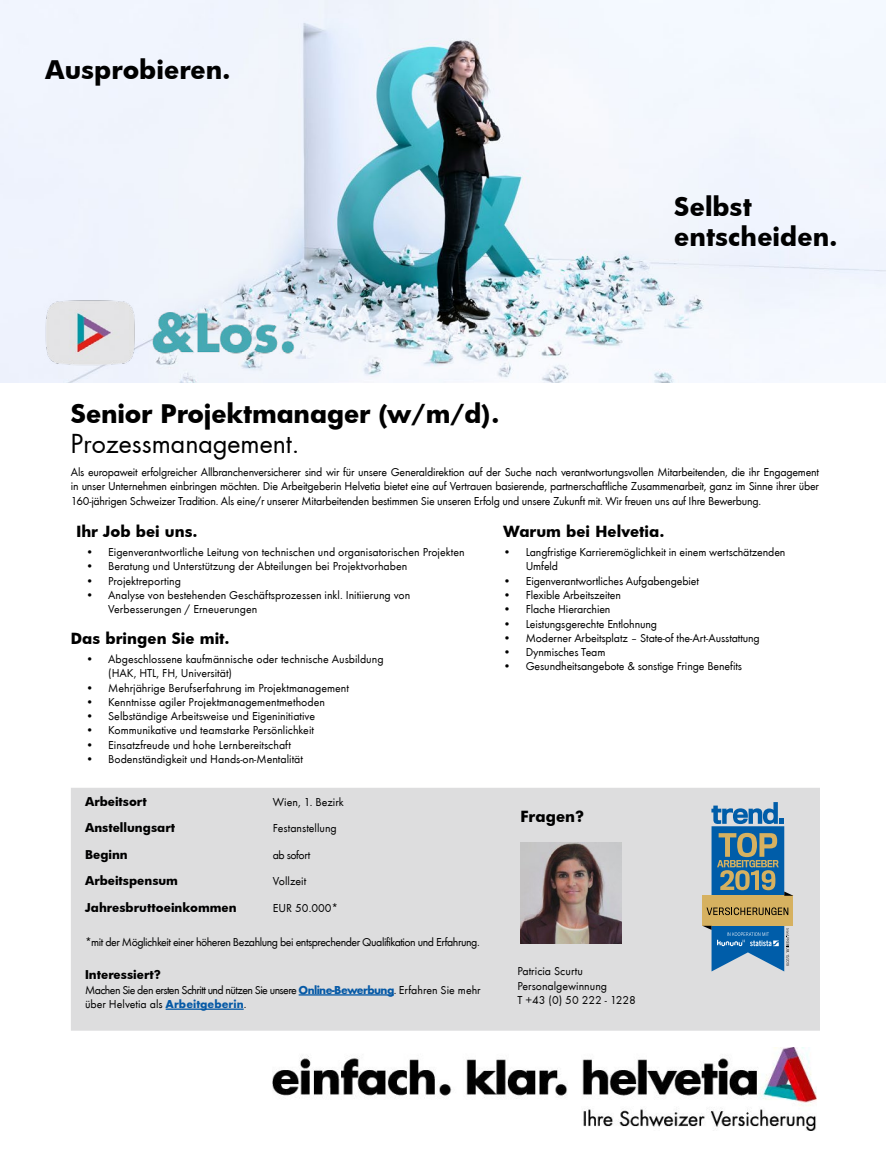
<style>
.page{position:relative;width:886px;height:1149px;background:#fff}
.page>*{position:absolute;margin:0;border:0;box-sizing:border-box;transform-origin:0 0}
.t1{font:700 25px/30px "Futura";color:#000}
.t2{font:25px "Futura";color:#000}
.t3{font:700 15px "Futura";color:#000}
.t4{font:11.88px/14.2px "Futura T Boo";color:#000}
.t5{font:11.88px/14.2px "Futura T Boo";letter-spacing:-.05em;color:#000}
.t6{font:11.88px "Futura T Boo";letter-spacing:-.04em;color:#000}
.t7{font:700 11.88px "Futura";color:#000}
.s1{font-family:"Futura T";font-weight:700;color:#0559a6}
</style>
<div class="page">
<div style="left:71px;top:788px;width:749px;height:242px;background:#ddddde"></div>
<img style="left:521px;top:842px;width:100px;height:100px">
<hr style="left:299px;top:993px;width:95px;height:2px;background:#0559a6">
<hr style="left:166px;top:1008px;width:78px;height:1px;background:#0559a6">
<img style="left:272px;top:1047px;width:544px;height:83px">
<svg style="left:702px;top:801px;width:91px;height:170px"></svg>
<img style="left:0;top:0;width:886px;height:382px">
<img style="left:29px;top:280px;width:297px;height:102px">
<h1 class="t1" style="left:45px;top:54px;width:187px">Ausprobieren.</h1>
<h1 class="t1" style="left:674px;top:191px;width:165px">Selbst entscheiden.</h1>
<h1 class="t1" style="left:71px;top:398px;width:430px">Senior Projektmanager (w/m/d).</h1>
<h1 class="t2" style="left:71px;top:428px;width:230px">Prozessmanagement.</h1>
<p class="t4" style="left:71px;top:464px;width:750px;line-height:14.8px;text-align:justify">Als europaweit erfolgreicher Allbranchenversicherer sind wir für unsere Generaldirektion auf der Suche nach verantwortungsvollen Mitarbeitenden, die ihr Engagement in unser Unternehmen einbringen möchten. Die Arbeitgeberin Helvetia bietet eine auf Vertrauen basierende, partnerschaftliche Zusammenarbeit, ganz im Sinne ihrer über 160-jährigen Schweizer Tradition. Als eine/r unserer Mitarbeitenden bestimmen Sie unseren Erfolg und unsere Zukunft mit. Wir freuen uns auf Ihre Bewerbung.</p>
<p class="t3" style="left:76px;top:521px;width:123px">Ihr Job bei uns.</p>
<p class="t3" style="left:503px;top:521px;width:163px">Warum bei Helvetia.</p>
<p class="t4" style="left:86px;top:545px;width:380px">• Eigenverantwortliche Leitung von technischen und organisatorischen Projekten</p>
<p class="t4" style="left:86px;top:559px;width:323px">• Beratung und Unterstützung der Abteilungen bei Projektvorhaben</p>
<p class="t4" style="left:86px;top:573px;width:97px">• Projektreporting</p>
<p class="t4" style="left:108px;top:588px;width:304px;text-indent:-23px">• Analyse von bestehenden Geschäftsprozessen inkl. Initiierung von<br>Verbesserungen / Erneuerungen</p>
<p class="t4" style="left:108px;top:652px;width:277px;text-indent:-23px">• Abgeschlossene kaufmännische oder technische Ausbildung (HAK, HTL, FH, Universität)</p>
<p class="t4" style="left:86px;top:680px;width:265px">• Mehrjährige Berufserfahrung im Projektmanagement</p>
<p class="t4" style="left:86px;top:694px;width:241px">• Kenntnisse agiler Projektmanagementmethoden</p>
<p class="t4" style="left:86px;top:709px;width:231px">• Selbständige Arbeitsweise und Eigeninitiative</p>
<p class="t4" style="left:86px;top:723px;width:230px">• Kommunikative und teamstarke Persönlichkeit</p>
<p class="t4" style="left:86px;top:737px;width:207px">• Einsatzfreude und hohe Lernbereitschaft</p>
<p class="t4" style="left:86px;top:751px;width:219px">• Bodenständigkeit und Hands-on-Mentalität</p>
<p class="t4" style="left:526px;top:545px;width:261px;text-indent:-23px">• Langfristige Karrieremöglichkeit in einem wertschätzenden<br>Umfeld</p>
<p class="t4" style="left:503px;top:573px;width:197px">• Eigenverantwortliches Aufgabengebiet</p>
<p class="t4" style="left:503px;top:588px;width:119px">• Flexible Arbeitszeiten</p>
<p class="t4" style="left:503px;top:602px;width:109px">• Flache Hierarchien</p>
<p class="t4" style="left:503px;top:616px;width:155px">• Leistungsgerechte Entlohnung</p>
<p class="t4" style="left:503px;top:630px;width:258px">• Moderner Arbeitsplatz – State-of the-Art-Ausstattung</p>
<p class="t4" style="left:503px;top:645px;width:104px">• Dynmisches Team</p>
<p class="t4" style="left:503px;top:659px;width:240px">• Gesundheitsangebote &amp; sonstige Fringe Benefits</p>
<p class="t3" style="left:71px;top:627px;width:160px">Das bringen Sie mit.</p>
<p class="t7" style="left:85px;top:792px;width:63px">Arbeitsort</p>
<p class="t4" style="left:273px;top:794px;width:73px">Wien, 1. Bezirk</p>
<p class="t7" style="left:85px;top:819px;width:92px">Anstellungsart</p>
<p class="t4" style="left:273px;top:820px;width:65px">Festanstellung</p>
<p class="t7" style="left:85px;top:845px;width:44px">Beginn</p>
<p class="t6" style="left:273px;top:847px;width:39px">ab sofort</p>
<p class="t7" style="left:85px;top:872px;width:94px">Arbeitspensum</p>
<p class="t4" style="left:273px;top:874px;width:35px">Vollzeit</p>
<p class="t7" style="left:85px;top:898px;width:153px">Jahresbruttoeinkommen</p>
<p class="t4" style="left:273px;top:900px;width:67px">EUR 50.000*</p>
<p class="t6" style="left:85px;top:935px;width:396px">*mit der Möglichkeit einer höheren Bezahlung bei entsprechender Qualifikation und Erfahrung.</p>
<p class="t7" style="left:85px;top:966px;width:77px">Interessiert?</p>
<p class="t5" style="left:85px;top:982px;width:397px">Machen Sie den ersten Schritt und nützen Sie unsere <span class="s1">Online-Bewerbung</span>. Erfahren Sie mehr über Helvetia als <span class="s1">Arbeitgeberin</span>.</p>
<p class="t3" style="left:521px;top:805px;width:65px">Fragen?</p>
<p class="t4" style="left:517px;top:964px;width:120px">Patricia Scurtu<br>Personalgewinnung<br>T +43 (0) 50 222 - 1228</p>
</div>
